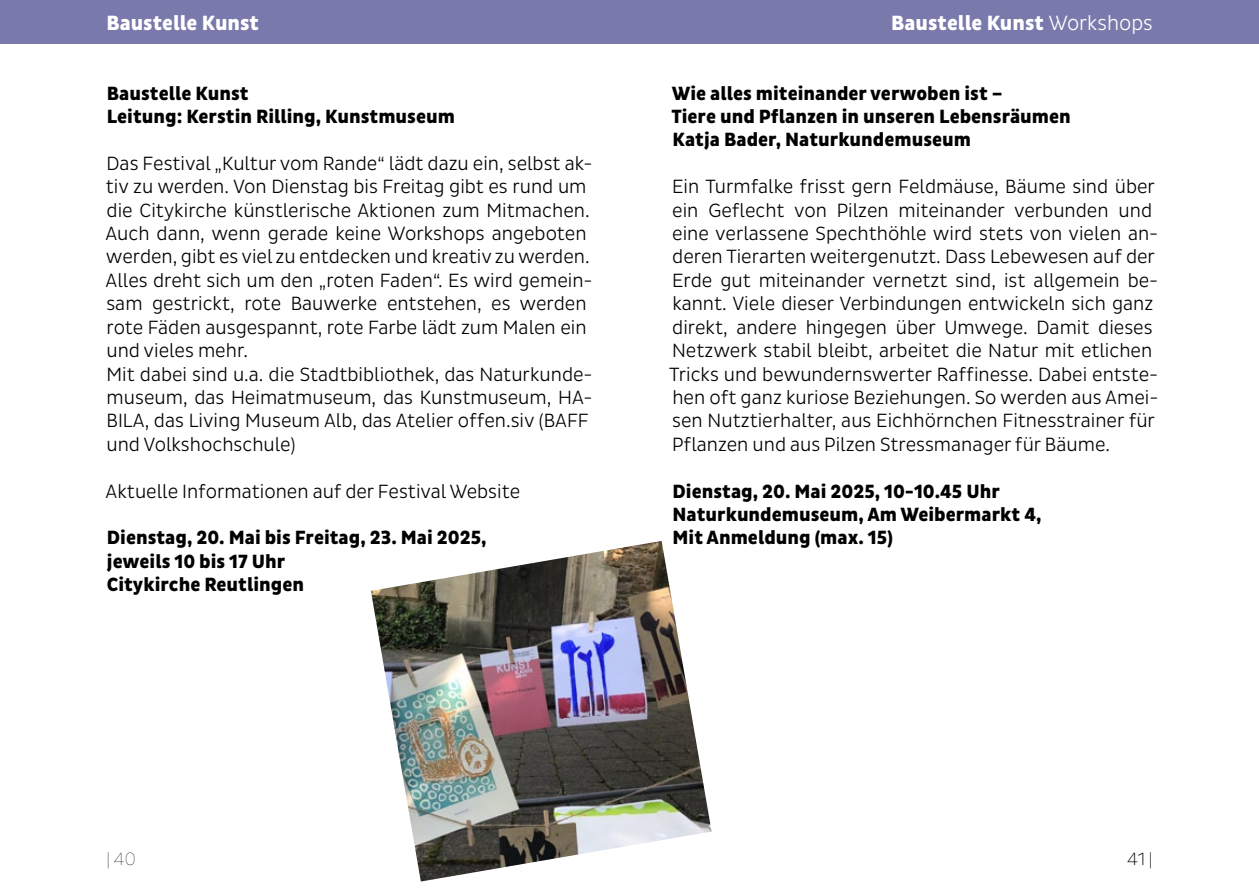
<style>
.page{position:relative;width:1259px;height:893px;background:#fff}
.page>*{position:absolute;margin:0;border:0;box-sizing:border-box;transform-origin:0 0}
.t1{font:800 21px "Pluto Sans Cond";color:#fff}
.t2{font:300 19.5px/23.4px "Pluto Sans Cond";color:#000}
.t3{font:800 19.5px/23.4px "Pluto Sans Cond";color:#000}
.t4{font:100 18px "Pluto Sans Cond";color:#000}
.t5{font:300 18px "Pluto Sans Cond Ex";color:#000}
.s1{font-weight:300}
</style>
<div class="page">
<div style="left:0;top:0;width:1259px;height:44px;background:#7979ac"></div>
<img style="left:371px;top:541px;width:340px;height:340px">
<p class="t1" style="left:106px;top:11px;width:154px">Baustelle Kunst</p>
<p class="t1" style="left:891px;top:11px;width:263px">Baustelle Kunst <span class="s1">Workshops</span></p>
<p class="t3" style="left:107px;top:82px;width:350px">Baustelle Kunst<br>Leitung: Kerstin Rilling, Kunstmuseum</p>
<p class="t2" style="left:106px;top:152px;width:488px">Das Festival „Kultur vom Rande“ lädt dazu ein, selbst ak&shy;tiv zu werden. Von Dienstag bis Freitag gibt es rund um die Citykirche künstlerische Aktionen zum Mitmachen.<br>Auch dann, wenn gerade keine Workshops angeboten werden, gibt es viel zu entdecken und kreativ zu werden.<br>Alles dreht sich um den „roten Faden“. Es wird gemein&shy;sam gestrickt, rote Bauwerke entstehen, es werden rote Fäden ausgespannt, rote Farbe lädt zum Malen ein und vieles mehr.<br>Mit dabei sind u.a. die Stadtbibliothek, das Naturkunde&shy;museum, das Heimatmuseum, das Kunstmuseum, HA-BILA, das Living Museum Alb, das Atelier offen.siv (BAFF und Volkshochschule)</p>
<p class="t2" style="left:106px;top:479px;width:416px">Aktuelle Informationen auf der Festival Website</p>
<p class="t3" style="left:107px;top:527px;width:381px">Dienstag, 20. Mai bis Freitag, 23. Mai 2025, jeweils 10 bis 17 Uhr<br>Citykirche Reutlingen</p>
<p class="t3" style="left:671px;top:82px;width:401px">Wie alles miteinander verwoben ist –<br>Tiere und Pflanzen in unseren Lebensräumen<br>Katja Bader, Naturkundemuseum</p>
<p class="t2" style="left:669px;top:175px;width:490px">Ein Turmfalke frisst gern Feldmäuse, Bäume sind über ein Geflecht von Pilzen miteinander verbunden und eine verlassene Spechthöhle wird stets von vielen an&shy;deren Tierarten weitergenutzt. Dass Lebewesen auf der Erde gut miteinander vernetzt sind, ist allgemein be&shy;kannt. Viele dieser Verbindungen entwickeln sich ganz direkt, andere hingegen über Umwege. Damit dieses Netzwerk stabil bleibt, arbeitet die Natur mit etlichen Tricks und bewundernswerter Raffinesse. Dabei entste&shy;hen oft ganz kuriose Beziehungen. So werden aus Amei&shy;sen Nutztierhalter, aus Eichhörnchen Fitnesstrainer für Pflanzen und aus Pilzen Stressmanager für Bäume.</p>
<p class="t3" style="left:672px;top:480px;width:370px">Dienstag, 20. Mai 2025, 10-10.45 Uhr<br>Naturkundemuseum, Am Weibermarkt 4,<br>Mit Anmeldung (max. 15)</p>
<p class="t4" style="left:106px;top:849px;width:31px">| 40</p>
<p class="t5" style="left:1127px;top:849px;width:27px">41 |</p>
</div>
